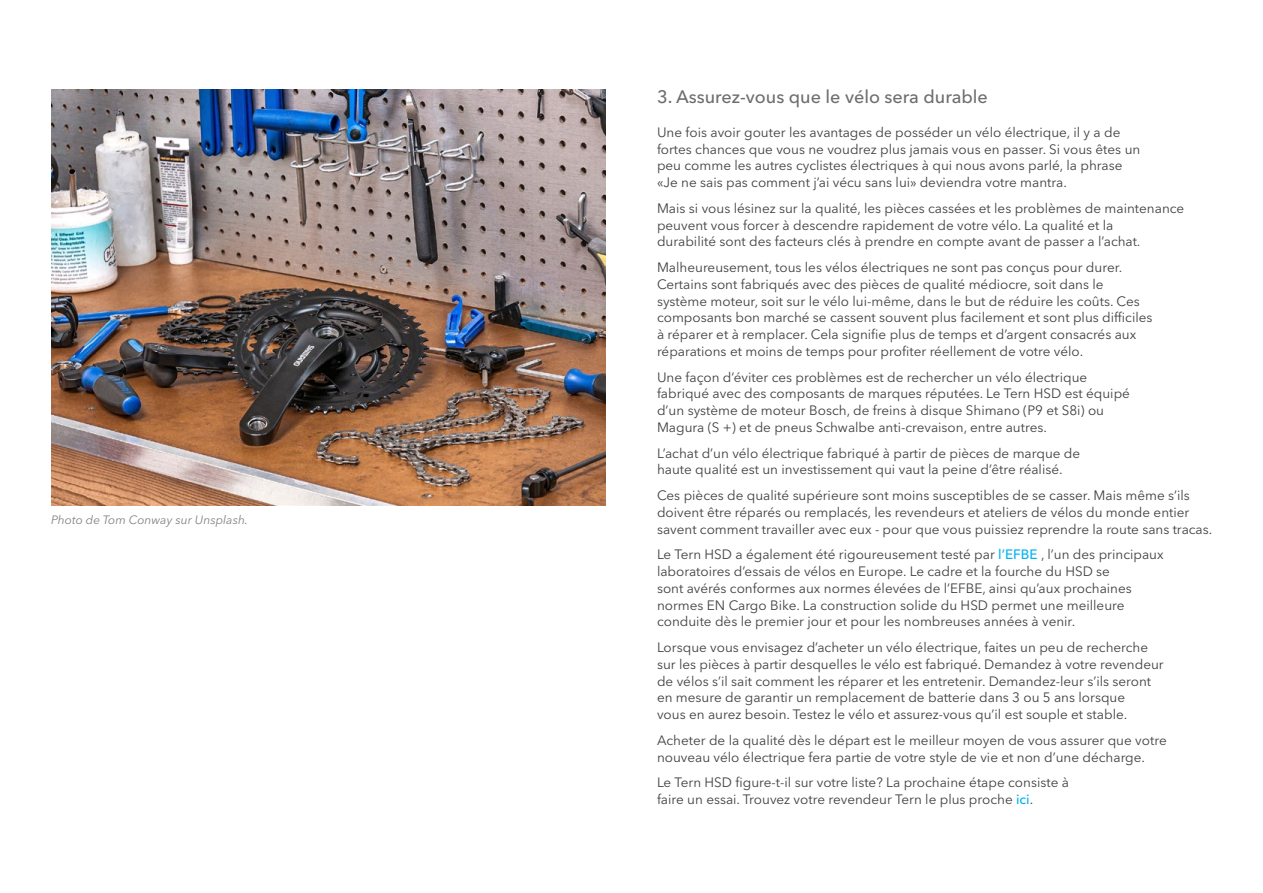
<style>
.page{position:relative;width:1263px;height:893px;background:#fff}
.page>*{position:absolute;margin:0;border:0;box-sizing:border-box;transform-origin:0 0}
.t1{font:500 18px "Avenir Next LT Pro";color:#6d6e71}
.t2{font:13.5px/16.8px "Avenir Next LT Pro";color:#414042}
.t3{font:italic 12px "Avenir Next LT Pro";color:#808285}
.s1{font-weight:500;color:#00b3f0}
</style>
<div class="page">
<img style="left:51px;top:89px;width:555px;height:416px">
<p class="t3" style="left:51px;top:513px;width:199px">Photo de Tom Conway sur Unsplash.</p>
<h1 class="t1" style="left:657px;top:86px;width:332px">3. Assurez-vous que le vélo sera durable</h1>
<p class="t2" style="left:657px;top:123px;width:485px">Une fois avoir gouter les avantages de posséder un vélo électrique, il y a de fortes chances que vous ne voudrez plus jamais vous en passer. Si vous êtes un peu comme les autres cyclistes électriques à qui nous avons parlé, la phrase «Je ne sais pas comment j’ai vécu sans lui» deviendra votre mantra.</p>
<p class="t2" style="left:657px;top:199px;width:529px">Mais si vous lésinez sur la qualité, les pièces cassées et les problèmes de maintenance peuvent vous forcer à descendre rapidement de votre vélo. La qualité et la<br>durabilité sont des facteurs clés à prendre en compte avant de passer a l’achat.</p>
<p class="t2" style="left:657px;top:259px;width:497px">Malheureusement, tous les vélos électriques ne sont pas conçus pour durer.<br>Certains sont fabriqués avec des pièces de qualité médiocre, soit dans le système moteur, soit sur le vélo lui-même, dans le but de réduire les coûts. Ces composants bon marché se cassent souvent plus facilement et sont plus difficiles à réparer et à remplacer. Cela signifie plus de temps et d’argent consacrés aux réparations et moins de temps pour profiter réellement de votre vélo.</p>
<p class="t2" style="left:657px;top:368px;width:474px">Une façon d’éviter ces problèmes est de rechercher un vélo électrique fabriqué avec des composants de marques réputées. Le Tern HSD est équipé d’un système de moteur Bosch, de freins à disque Shimano (P9 et S8i) ou Magura (S +) et de pneus Schwalbe anti-crevaison, entre autres.</p>
<p class="t2" style="left:657px;top:444px;width:425px">L’achat d’un vélo électrique fabriqué à partir de pièces de marque de haute qualité est un investissement qui vaut la peine d’être réalisé.</p>
<p class="t2" style="left:657px;top:487px;width:557px">Ces pièces de qualité supérieure sont moins susceptibles de se casser. Mais même s’ils doivent être réparés ou remplacés, les revendeurs et ateliers de vélos du monde entier savent comment travailler avec eux - pour que vous puissiez reprendre la route sans tracas.</p>
<p class="t2" style="left:657px;top:546px;width:508px">Le Tern HSD a également été rigoureusement testé par <span class="s1">l’EFBE</span> , l’un des principaux laboratoires d’essais de vélos en Europe. Le cadre et la fourche du HSD se<br>sont avérés conformes aux normes élevées de l’EFBE, ainsi qu’aux prochaines normes EN Cargo Bike. La construction solide du HSD permet une meilleure conduite dès le premier jour et pour les nombreuses années à venir.</p>
<p class="t2" style="left:657px;top:639px;width:508px">Lorsque vous envisagez d’acheter un vélo électrique, faites un peu de recherche sur les pièces à partir desquelles le vélo est fabriqué. Demandez à votre revendeur de vélos s’il sait comment les réparer et les entretenir. Demandez-leur s’ils seront en mesure de garantir un remplacement de batterie dans 3 ou 5 ans lorsque<br>vous en aurez besoin. Testez le vélo et assurez-vous qu’il est souple et stable.</p>
<p class="t2" style="left:657px;top:732px;width:511px">Acheter de la qualité dès le départ est le meilleur moyen de vous assurer que votre nouveau vélo électrique fera partie de votre style de vie et non d’une décharge.</p>
<p class="t2" style="left:657px;top:774px;width:413px">Le Tern HSD figure-t-il sur votre liste? La prochaine étape consiste à faire un essai. Trouvez votre revendeur Tern le plus proche <span class="s1">ici</span>.</p>
</div>
